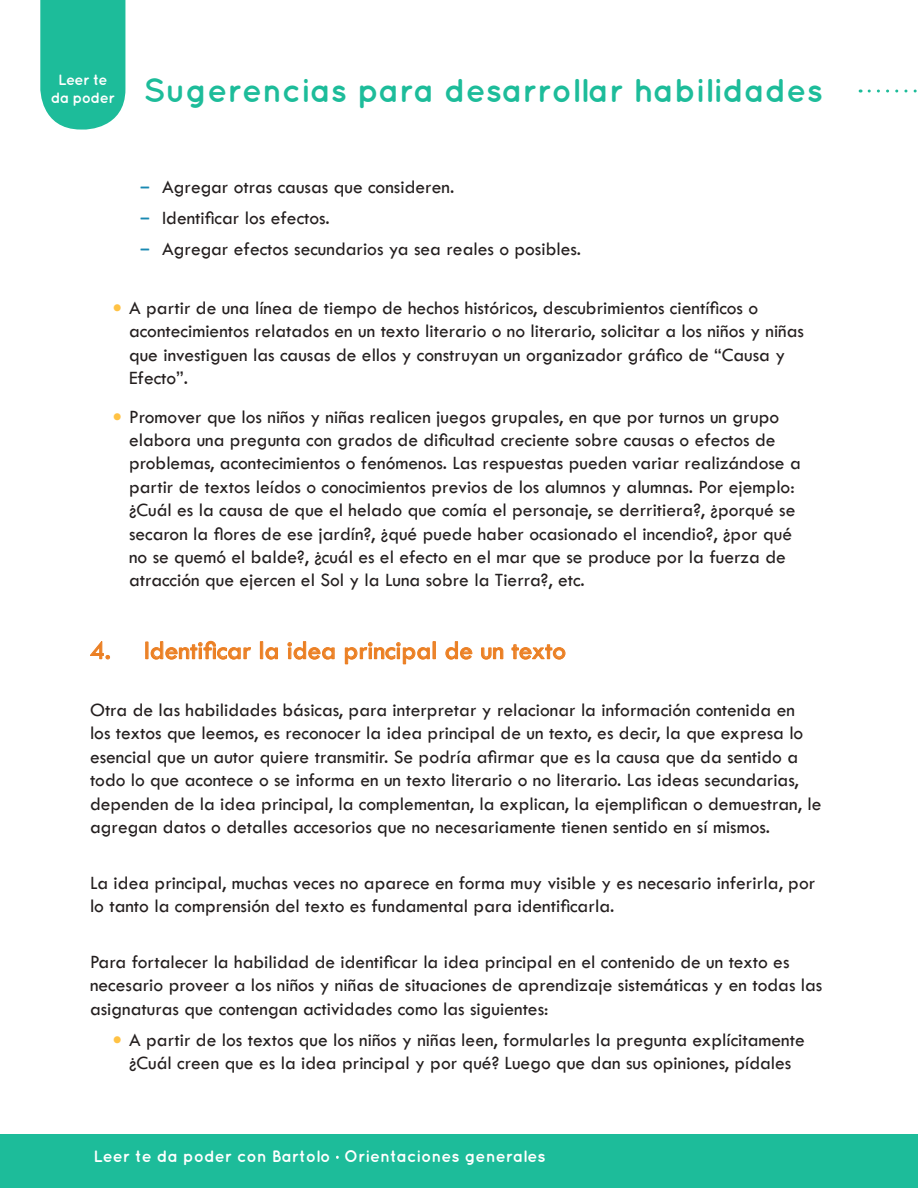
<style>
.page{position:relative;width:918px;height:1188px;background:#fff}
.page>*{position:absolute;margin:0;border:0;box-sizing:border-box;transform-origin:0 0}
.t1{font:700 33px "Quicksand";color:#1dbc9a}
.t2{font:27px "Tw Cen";color:#eb7f23}
.t3{font:19.5px/23.4px "Tw Cen";color:#241f1f}
.t4{font:700 16.5px "Quicksand";color:#fff}
.t5{font:700 15px "Quicksand";letter-spacing:-.04em;color:#fff}
.s1{font-size:15px;color:#fff}
.s2{font-family:"Calibri";font-weight:700;color:#1989b2}
.s3{font-family:"Calibri";font-weight:700;color:#ffc244}
.s4{font-weight:400}
</style>
<div class="page">
<svg style="left:40px;top:0;width:85px;height:130px;background:#2bc0a0"></svg>
<div style="left:0;top:1134px;width:918px;height:54px;background:#1dbc9a"></div>
<svg style="left:335px;top:1154px;width:5px;height:6px"></svg>
<svg style="left:869px;top:90px;width:48px;height:3px"></svg>
<svg style="left:90px;top:641px;width:20px;height:18px"></svg>
<svg style="left:146px;top:641px;width:105px;height:18px"></svg>
<div style="left:260px;top:641px;width:3px;height:18px;border:1px solid #eb7f23"></div>
<svg style="left:265px;top:647px;width:13px;height:12px"></svg>
<svg style="left:288px;top:641px;width:47px;height:18px"></svg>
<svg style="left:345px;top:642px;width:85px;height:22px"></svg>
<div style="left:433px;top:641px;width:3px;height:18px;border:1px solid #eb7f23"></div>
<svg style="left:446px;top:641px;width:26px;height:18px"></svg>
<svg style="left:481px;top:647px;width:22px;height:12px"></svg>
<svg style="left:512px;top:644px;width:53px;height:15px"></svg>
<p class="t5" style="left:58px;top:71px;width:51px">Leer te</p>
<h1 class="t1" style="left:51px;top:71px;width:774px"><span class="s1">da poder</span> Sugerencias para desarrollar habilidades</h1>
<p class="t3" style="left:140px;top:172px;width:442px;line-height:30.9px"><span class="s2">−</span> Agregar otras causas que consideren.<br><span class="s2">−</span> Identificar los efectos.<br><span class="s2">−</span> Agregar efectos secundarios ya sea reales o posibles.</p>
<p class="t3" style="left:129px;top:296px;width:677px;text-indent:-16px"><span class="s3">•</span> A partir de una línea de tiempo de hechos históricos, descubrimientos científicos o acontecimientos relatados en un texto literario o no literario, solicitar a los niños y niñas que investiguen las causas de ellos y construyan un organizador gráfico de “Causa y Efecto”.</p>
<p class="t3" style="left:129px;top:405px;width:673px;text-indent:-16px"><span class="s3">•</span> Promover que los niños y niñas realicen juegos grupales, en que por turnos un grupo elabora una pregunta con grados de dificultad creciente sobre causas o efectos de problemas, acontecimientos o fenómenos. Las respuestas pueden variar realizándose a partir de textos leídos o conocimientos previos de los alumnos y alumnas. Por ejemplo: ¿Cuál es la causa de que el helado que comía el personaje, se derritiera?, ¿porqué se secaron la flores de ese jardín?, ¿qué puede haber ocasionado el incendio?, ¿por qué no se quemó el balde?, ¿cuál es el efecto en el mar que se produce por la fuerza de atracción que ejercen el Sol y la Luna sobre la Tierra?, etc.</p>
<h2 class="t2" style="left:90px;top:634px;width:477px">4. Identificar la idea principal de un texto</h2>
<p class="t3" style="left:90px;top:698px;width:733px">Otra de las habilidades básicas, para interpretar y relacionar la información contenida en<br>los textos que leemos, es reconocer la idea principal de un texto, es decir, la que expresa lo esencial que un autor quiere transmitir. Se podría afirmar que es la causa que da sentido a todo lo que acontece o se informa en un texto literario o no literario. Las ideas secundarias, dependen de la idea principal, la complementan, la explican, la ejemplifican o demuestran, le agregan datos o detalles accesorios que no necesariamente tienen sentido en sí mismos.</p>
<p class="t3" style="left:90px;top:871px;width:727px">La idea principal, muchas veces no aparece en forma muy visible y es necesario inferirla, por lo tanto la comprensión del texto es fundamental para identificarla.</p>
<p class="t3" style="left:90px;top:950px;width:734px">Para fortalecer la habilidad de identificar la idea principal en el contenido de un texto es necesario proveer a los niños y niñas de situaciones de aprendizaje sistemáticas y en todas las asignaturas que contengan actividades como las siguientes:</p>
<p class="t3" style="left:112px;top:1028px;width:694px;text-align:center"><span class="s3">•</span> A partir de los textos que los niños y niñas leen, formularles la pregunta explícitamente ¿Cuál creen que es la idea principal y por qué? Luego que dan sus opiniones, pídales</p>
<p class="t4" style="left:94px;top:1147px;width:453px">Leer te da poder con Bartolo <span class="s4">·</span> Orientaciones generales</p>
</div>
